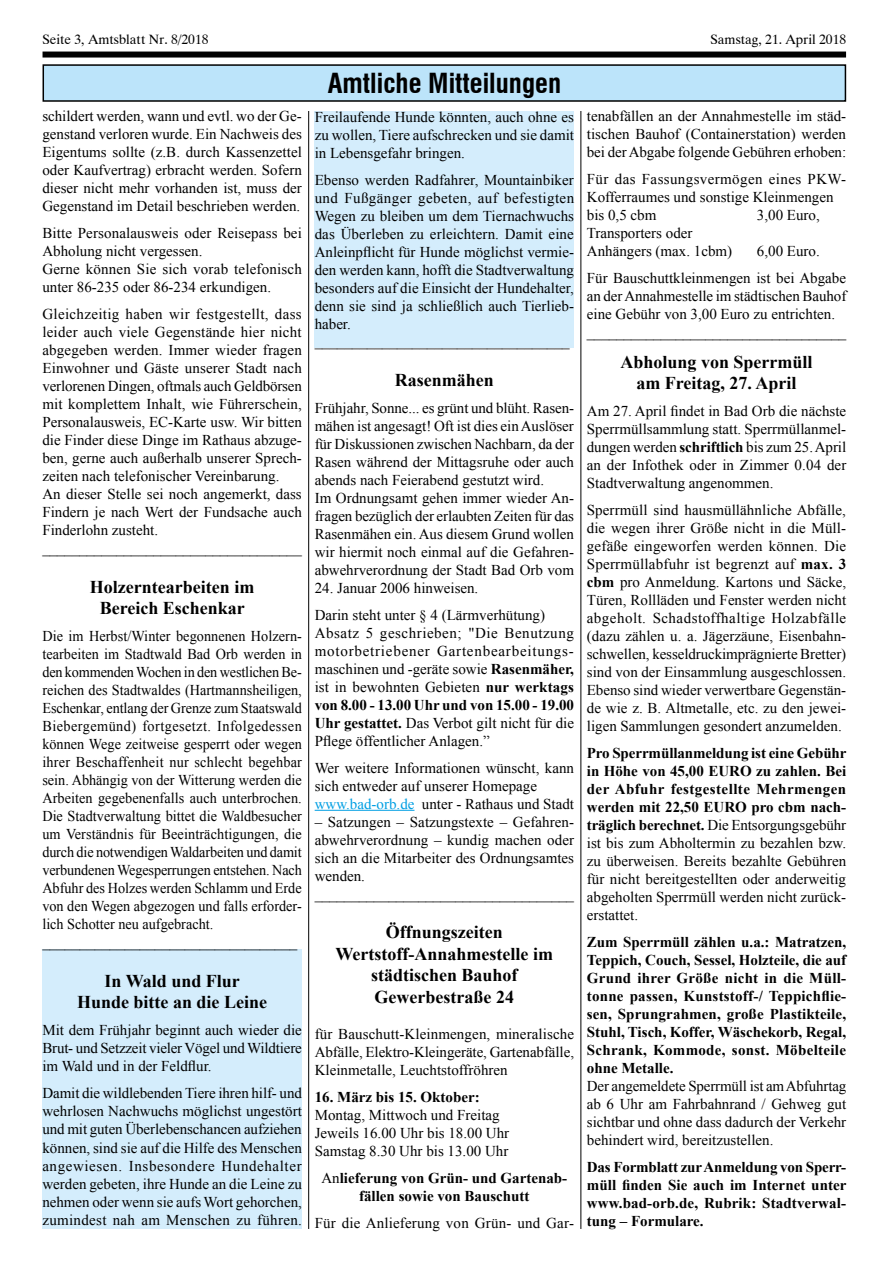
<style>
.page{position:relative;width:893px;height:1263px;background:#fff}
.page>*{position:absolute;margin:0;border:0;box-sizing:border-box;transform-origin:0 0}
.t1{font:700 condensed 27px "Swiss 721 BT";color:#000}
.t2{font:700 18px/21.6px "Times New Roman";color:#000;text-align:center}
.t3{font:15px/18px "Times New Roman";color:#000;text-align:justify}
.t4{font:15px/18px "Times New Roman";color:#000;scale:.95 1}
.t5{font:700 15px/18px "Times New Roman";color:#000;text-align:justify}
.t6{font:13.5px "Dutch 801 BT";color:#000}
.s1{font-weight:700}
.s2{color:#009fe3}
.s3{font-weight:400}
</style>
<div class="page">
<hr style="left:308px;top:34px;width:1px;height:1195px;background:#000">
<hr style="left:580px;top:34px;width:1px;height:1195px;background:#000">
<div style="left:315px;top:111px;width:259px;height:237px;background:#d4edfc"></div>
<div style="left:42px;top:949px;width:260px;height:280px;background:#d4edfc"></div>
<div style="left:43px;top:52px;width:803px;height:6px;background:#000"></div>
<div style="left:43px;top:65px;width:802px;height:36px;background:#bce4fa"></div>
<div style="left:43px;top:64px;width:803px;height:38px;border:2px solid #000"></div>
<hr style="left:315px;top:810px;width:99px;height:1px;background:#009fe3">
<p class="t6" style="left:42px;top:31px;width:168px">Seite 3, Amtsblatt Nr. 8/2018</p>
<p class="t6" style="left:711px;top:31px;width:137px">Samstag, 21. April 2018</p>
<p class="t3" style="left:42px;top:107px;width:261px">schildert werden, wann und evtl. wo der Ge&shy;genstand verloren wurde. Ein Nachweis des Eigentums sollte (z.B. durch Kassenzettel oder Kaufvertrag) erbracht werden. Sofern dieser nicht mehr vorhanden ist, muss der Gegenstand im Detail beschrieben werden.</p>
<p class="t3" style="left:42px;top:224px;width:261px;text-align:left">Bitte Personalausweis oder Reisepass bei Abholung nicht vergessen.<br>Gerne können Sie sich vorab telefonisch unter 86-235 oder 86-234 erkundigen.</p>
<p class="t3" style="left:42px;top:305px;width:261px;text-align:left">Gleichzeitig haben wir festgestellt, dass leider auch viele Gegenstände hier nicht abgegeben werden. Immer wieder fragen Einwohner und Gäste unserer Stadt nach verlorenen Dingen, oftmals auch Geldbörsen mit komplettem Inhalt, wie Führerschein, Personalausweis, EC-Karte usw. Wir bitten die Finder diese Dinge im Rathaus abzuge&shy;ben, gerne auch außerhalb unserer Sprech&shy;zeiten nach telefonischer Vereinbarung.<br>An dieser Stelle sei noch angemerkt, dass Findern je nach Wert der Fundsache auch Finderlohn zusteht. ___________________________________</p>
<p class="t2" style="left:90px;top:575px;width:166px">Holzerntearbeiten im<br>Bereich Eschenkar</p>
<p class="t4" style="left:42px;top:627px;width:275px">Die im Herbst/Winter begonnenen Holzern&shy;tearbeiten im Stadtwald Bad Orb werden in den kommenden Wochen in den westlichen Be&shy;reichen des Stadtwaldes (Hartmannsheiligen, Eschenkar, entlang der Grenze zum Staatswald Biebergemünd) fortgesetzt. Infolgedessen können Wege zeitweise gesperrt oder wegen ihrer Beschaffenheit nur schlecht begehbar sein. Abhängig von der Witterung werden die Arbeiten gegebenenfalls auch unterbrochen.<br>Die Stadtverwaltung bittet die Waldbesucher um Verständnis für Beeinträchtigungen, die durch die notwendigen Waldarbeiten und damit verbundenen Wegesperrungen entstehen. Nach Abfuhr des Holzes werden Schlamm und Erde von den Wegen abgezogen und falls erforder&shy;lich Schotter neu aufgebracht. __________________________________</p>
<p class="t2" style="left:77px;top:969px;width:192px">In Wald und Flur<br>Hunde bitte an die Leine</p>
<p class="t3" style="left:42px;top:1021px;width:261px">Mit dem Frühjahr beginnt auch wieder die Brut- und Setzzeit vieler Vögel und Wildtiere im Wald und in der Feldflur.</p>
<p class="t3" style="left:42px;top:1084px;width:261px">Damit die wildlebenden Tiere ihren hilf- und wehrlosen Nachwuchs möglichst ungestört und mit guten Überlebenschancen aufziehen können, sind sie auf die Hilfe des Menschen angewiesen. Insbesondere Hundehalter werden gebeten, ihre Hunde an die Leine zu nehmen oder wenn sie aufs Wort gehorchen, zumindest nah am Menschen zu führen.</p>
<h1 class="t1" style="left:328px;top:67px;width:235px">Amtliche Mitteilungen</h1>
<p class="t3" style="left:315px;top:108px;width:261px">Freilaufende Hunde könnten, auch ohne es zu wollen, Tiere aufschrecken und sie damit in Lebensgefahr bringen.</p>
<p class="t3" style="left:315px;top:171px;width:261px">Ebenso werden Radfahrer, Mountainbiker und Fußgänger gebeten, auf befestigten Wegen zu bleiben um dem Tiernachwuchs das Überleben zu erleichtern. Damit eine Anleinpflicht für Hunde möglichst vermie&shy;den werden kann, hofft die Stadtverwaltung besonders auf die Einsicht der Hundehalter, denn sie sind ja schließlich auch Tierlieb&shy;haber.</p>
<p class="t3" style="left:315px;top:332px;width:257px">__________________________________</p>
<p class="t2" style="left:395px;top:368px;width:100px">Rasenmähen</p>
<p class="t3" style="left:315px;top:398px;width:261px;text-align:left">Frühjahr, Sonne... es grünt und blüht. Rasen&shy;mähen ist angesagt! Oft ist dies ein Auslöser für Diskussionen zwischen Nachbarn, da der Rasen während der Mittagsruhe oder auch abends nach Feierabend gestutzt wird.<br>Im Ordnungsamt gehen immer wieder An&shy;fragen bezüglich der erlaubten Zeiten für das Rasenmähen ein. Aus diesem Grund wollen wir hiermit noch einmal auf die Gefahren&shy;abwehrverordnung der Stadt Bad Orb vom</p>
<p class="t3" style="left:315px;top:574px;width:232px;line-height:27px">24. Januar 2006 hinweisen.<br>Darin steht unter § 4 (Lärmverhütung)</p>
<p class="t3" style="left:315px;top:623px;width:261px">Absatz 5 geschrieben; "Die Benutzung motorbetriebener Gartenbearbeitungs&shy;maschinen und -geräte sowie <span class="s1">Rasenmäher, </span>ist in bewohnten Gebieten <span class="s1">nur werktags von 8.00 - 13.00 Uhr und von 15.00 - 19.00<br>Uhr gestattet.</span> Das Verbot gilt nicht für die Pflege öffentlicher Anlagen.”</p>
<p class="t3" style="left:315px;top:758px;width:261px;text-align:left">Wer weitere Informationen wünscht, kann sich entweder auf unserer Homepage <span class="s2">www.bad-orb.de</span> unter - Rathaus und Stadt</p>
<p class="t3" style="left:315px;top:812px;width:261px;text-align:left">– Satzungen – Satzungstexte – Gefahren&shy;abwehrverordnung – kundig machen oder sich an die Mitarbeiter des Ordnungsamtes wenden. ___________________________________</p>
<p class="t2" style="left:336px;top:921px;width:219px">Öffnungszeiten<br>Wertstoff-Annahmestelle im städtischen Bauhof<br>Gewerbestraße 24</p>
<p class="t3" style="left:315px;top:1025px;width:261px">für Bauschutt-Kleinmengen, mineralische Abfälle, Elektro-Kleingeräte, Gartenabfälle, Kleinmetalle, Leuchtstoffröhren</p>
<p class="t5" style="left:315px;top:1088px;width:166px">16. März bis 15. Oktober:</p>
<p class="t3" style="left:315px;top:1106px;width:196px;text-align:left">Montag, Mittwoch und Freitag<br>Jeweils 16.00 Uhr bis 18.00 Uhr<br>Samstag 8.30 Uhr bis 13.00 Uhr</p>
<p class="t5" style="left:321px;top:1169px;width:247px;text-align:center"><span class="s3">An</span>lieferung von Grün- und Gartenab&shy;fällen sowie von Bauschutt</p>
<p class="t3" style="left:315px;top:1214px;width:261px">Für die Anlieferung von Grün- und Gar-</p>
<p class="t3" style="left:587px;top:107px;width:261px">tenabfällen an der Annahmestelle im städ&shy;tischen Bauhof (Containerstation) werden bei der Abgabe folgende Gebühren erhoben:</p>
<p class="t3" style="left:587px;top:170px;width:261px;text-align:left">Für das Fassungsvermögen eines PKW-<br>Kofferraumes und sonstige Kleinmengen bis 0,5 cbm</p>
<p class="t3" style="left:757px;top:206px;width:64px">3,00 Euro,</p>
<p class="t3" style="left:587px;top:224px;width:147px">Transporters oder<br>Anhängers (max. 1cbm)</p>
<p class="t3" style="left:587px;top:237px;width:261px;line-height:27px;text-indent:170px">6,00 Euro.<br>Für Bauschuttkleinmengen ist bei Abgabe</p>
<p class="t3" style="left:587px;top:287px;width:261px;text-align:left">an der Annahmestelle im städtischen Bauhof eine Gebühr von 3,00 Euro zu entrichten. ___________________________________</p>
<p class="t2" style="left:620px;top:350px;width:194px">Abholung von Sperrmüll am Freitag, 27. April</p>
<p class="t3" style="left:587px;top:402px;width:261px">Am 27. April findet in Bad Orb die nächste Sperrmüllsammlung statt. Sperrmüllanmel&shy;dungen werden <span class="s1">schriftlich</span> bis zum 25. April an der Infothek oder in Zimmer 0.04 der Stadtverwaltung angenommen.</p>
<p class="t3" style="left:587px;top:501px;width:261px">Sperrmüll sind hausmüllähnliche Abfälle, die wegen ihrer Größe nicht in die Müll&shy;gefäße eingeworfen werden können. Die Sperrmüllabfuhr ist begrenzt auf <span class="s1">max. 3 cbm</span> pro Anmeldung. Kartons und Säcke, Türen, Rollläden und Fenster werden nicht abgeholt. Schadstoffhaltige Holzabfälle (dazu zählen u. a. Jägerzäune, Eisenbahn&shy;schwellen, kesseldruckimprägnierte Bretter) sind von der Einsammlung ausgeschlossen.<br>Ebenso sind wieder verwertbare Gegenstän&shy;de wie z. B. Altmetalle, etc. zu den jewei&shy;ligen Sammlungen gesondert anzumelden.</p>
<p class="t3" style="left:587px;top:744px;width:261px"><span class="s1">Pro Sperrmüllanmeldung ist eine Gebühr in Höhe von 45,00 EURO zu zahlen. Bei der Abfuhr festgestellte Mehrmengen werden mit 22,50 EURO pro cbm nach&shy;träglich berechnet.</span> Die Entsorgungsgebühr ist bis zum Abholtermin zu bezahlen bzw. zu überweisen. Bereits bezahlte Gebühren für nicht bereitgestellten oder anderweitig abgeholten Sperrmüll werden nicht zurück&shy;erstattet.</p>
<p class="t5" style="left:587px;top:933px;width:261px">Zum Sperrmüll zählen u.a.: Matratzen, Teppich, Couch, Sessel, Holzteile, die auf Grund ihrer Größe nicht in die Müll&shy;tonne passen, Kunststoff-/ Teppichflie&shy;sen, Sprungrahmen, große Plastikteile, Stuhl, Tisch, Koffer, Wäschekorb, Regal, Schrank, Kommode, sonst. Möbelteile ohne Metalle.</p>
<p class="t3" style="left:587px;top:1077px;width:261px">Der angemeldete Sperrmüll ist am Abfuhrtag ab 6 Uhr am Fahrbahnrand / Gehweg gut sichtbar und ohne dass dadurch der Verkehr behindert wird, bereitzustellen.</p>
<p class="t5" style="left:587px;top:1158px;width:261px">Das Formblatt zur Anmeldung von Sperr&shy;müll finden Sie auch im Internet unter www.bad-orb.de, Rubrik: Stadtverwal&shy;tung – Formulare.</p>
</div>
